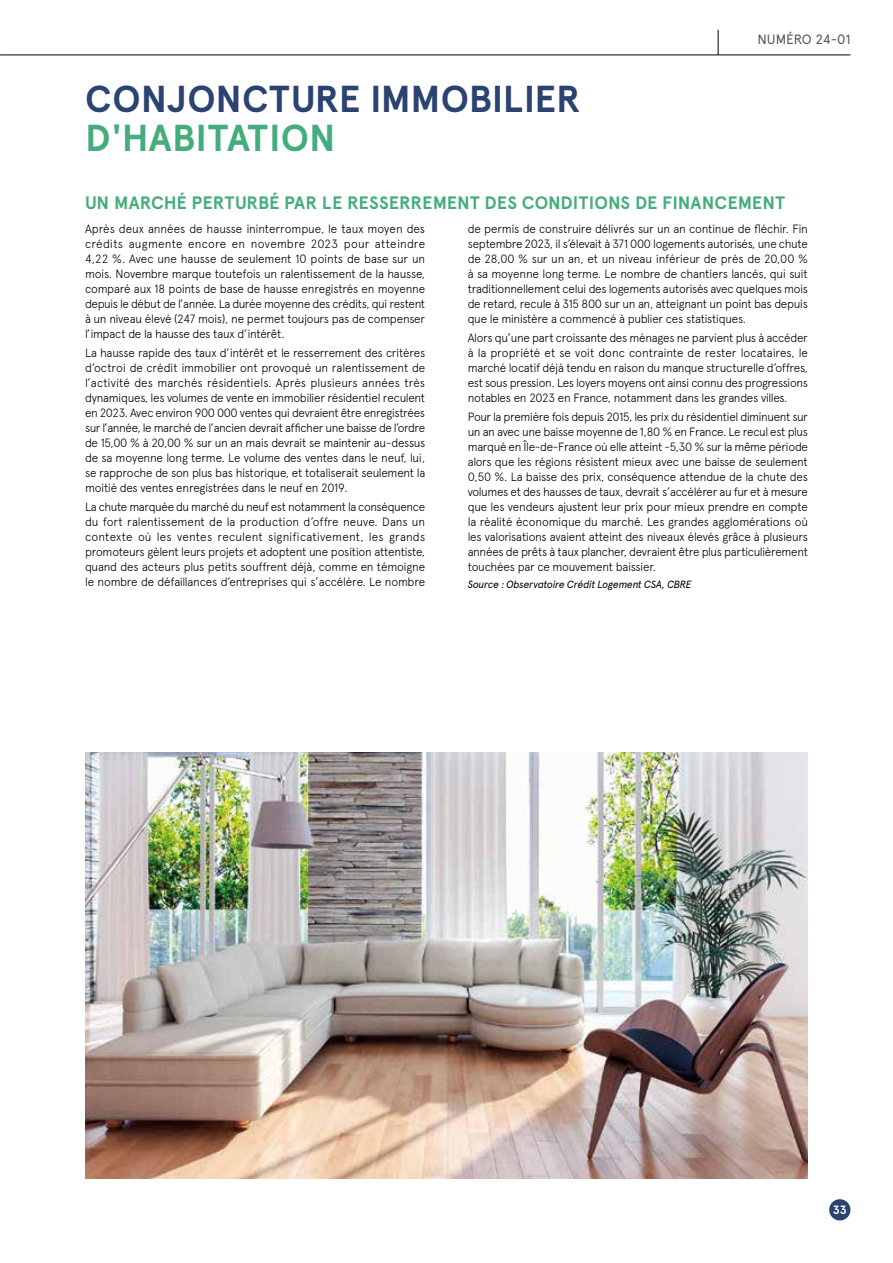
<style>
.page{position:relative;width:893px;height:1263px;background:#fff}
.page>*{position:absolute;margin:0;border:0;box-sizing:border-box;transform-origin:0 0}
.TITRE_1{font:700 37.5px/39px "Apercu";letter-spacing:-.005em;color:#2b4370}
.TITRE_2{font:700 18px "Apercu";color:#45ad7b}
.t1{font:13.5px "Apercu";letter-spacing:-.015em;color:#575756}
.TXT_COURANT{font:300 12px/15px "Apercu";letter-spacing:-.025em;color:#000;text-align:justify}
.t2{font:700 12px "Apercu";color:#fff}
.TXT_COURANT-2{font:italic 10.5px "Apercu";letter-spacing:-.02em;color:#000}
.s1{color:#45ad7b}
</style>
<div class="page">
<div style="left:829px;top:1199px;width:21px;height:21px;background:#2b4370;border-radius:50%"></div>
<svg style="left:718px;top:30px;width:1px;height:25px"></svg>
<hr style="left:0;top:55px;width:850px;height:1px;background:#000">
<img style="left:85px;top:753px;width:723px;height:425px">
<p class="TITRE_1" style="left:85px;top:79px;width:497px">CONJONCTURE IMMOBILIER<br><span class="s1">D'HABITATION</span></p>
<p class="t1" style="left:757px;top:31px;width:94px">NUMÉRO 24-01</p>
<p class="TITRE_2" style="left:85px;top:192px;width:701px">UN MARCHÉ PERTURBÉ PAR LE RESSERREMENT DES CONDITIONS DE FINANCEMENT</p>
<p class="TXT_COURANT" style="left:85px;top:221px;width:342px">Après deux années de hausse ininterrompue, le taux moyen des crédits augmente encore en novembre 2023 pour atteindre 4,22 %. Avec une hausse de seulement 10 points de base sur un mois. Novembre marque toutefois un ralentissement de la hausse, comparé aux 18 points de base de hausse enregistrés en moyenne depuis le début de l’année. La durée moyenne des crédits, qui restent à un niveau élevé (247 mois), ne permet toujours pas de compenser l’impact de la hausse des taux d’intérêt.</p>
<p class="TXT_COURANT" style="left:85px;top:345px;width:342px">La hausse rapide des taux d’intérêt et le resserrement des critères d’octroi de crédit immobilier ont provoqué un ralentissement de l’activité des marchés résidentiels. Après plusieurs années très dynamiques, les volumes de vente en immobilier résidentiel reculent en 2023. Avec environ 900 000 ventes qui devraient être enregistrées sur l’année, le marché de l’ancien devrait afficher une baisse de l’ordre de 15,00 % à 20,00 % sur un an mais devrait se maintenir au-dessus de sa moyenne long terme. Le volume des ventes dans le neuf, lui, se rapproche de son plus bas historique, et totaliserait seulement la moitié des ventes enregistrées dans le neuf en 2019.</p>
<p class="TXT_COURANT" style="left:85px;top:500px;width:342px">La chute marquée du marché du neuf est notamment la conséquence du fort ralentissement de la production d’offre neuve. Dans un contexte où les ventes reculent significativement, les grands promoteurs gèlent leurs projets et adoptent une position attentiste, quand des acteurs plus petits souffrent déjà, comme en témoigne le nombre de défaillances d’entreprises qui s’accélère. Le nombre</p>
<p class="TXT_COURANT" style="left:468px;top:221px;width:342px">de permis de construire délivrés sur un an continue de fléchir. Fin septembre 2023, il s’élevait à 371 000 logements autorisés, une chute de 28,00 % sur un an, et un niveau inférieur de près de 20,00 % à sa moyenne long terme. Le nombre de chantiers lancés, qui suit traditionnellement celui des logements autorisés avec quelques mois de retard, recule à 315 800 sur un an, atteignant un point bas depuis que le ministère a commencé à publier ces statistiques.</p>
<p class="TXT_COURANT" style="left:468px;top:330px;width:342px">Alors qu’une part croissante des ménages ne parvient plus à accéder à la propriété et se voit donc contrainte de rester locataires, le marché locatif déjà tendu en raison du manque structurelle d’offres, est sous pression. Les loyers moyens ont ainsi connu des progressions notables en 2023 en France, notamment dans les grandes villes.</p>
<p class="TXT_COURANT" style="left:468px;top:410px;width:342px">Pour la première fois depuis 2015, les prix du résidentiel diminuent sur un an avec une baisse moyenne de 1,80 % en France. Le recul est plus marqué en Île-de-France où elle atteint -5,30 % sur la même période alors que les régions résistent mieux avec une baisse de seulement 0,50 %. La baisse des prix, conséquence attendue de la chute des volumes et des hausses de taux, devrait s’accélérer au fur et à mesure que les vendeurs ajustent leur prix pour mieux prendre en compte la réalité économique du marché. Les grandes agglomérations où les valorisations avaient atteint des niveaux élevés grâce à plusieurs années de prêts à taux plancher, devraient être plus particulièrement touchées par ce mouvement baissier.</p>
<p class="TXT_COURANT-2" style="left:468px;top:576px;width:225px">Source : Observatoire Crédit Logement CSA, CBRE</p>
<p class="t2" style="left:833px;top:1202px;width:16px">33</p>
</div>
